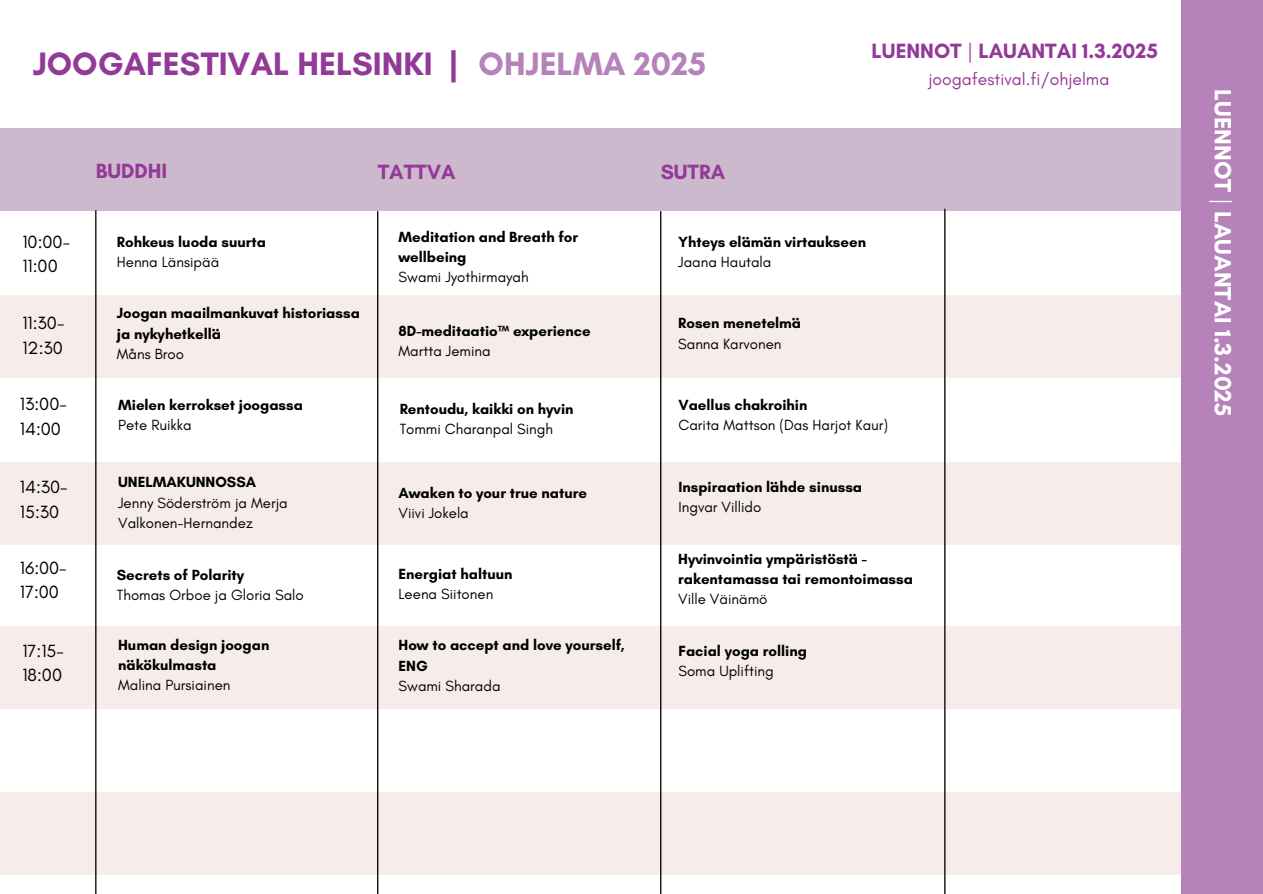
<style>
.page{position:relative;width:1263px;height:894px;background:#fff}
.page>*{position:absolute;margin:0;border:0;box-sizing:border-box;transform-origin:0 0}
.t1{font:700 33px "Glacial Indifference";color:#933997}
.t2{font:700 33px "Glacial Indifference";color:#b582ba}
.t3{font:700 24px "Glacial Indifference";color:#fff}
.t4{font:700 21px "Glacial Indifference";color:#933997}
.t5{font:18px/24.8px "Glacial Indifference";color:#000}
.t6{font:17.55px "Glacial Indifference";color:#933997}
.t7{font:700 15px/20.2px "Glacial Indifference";color:#000}
.t8{font:15px/20.2px "Glacial Indifference";color:#000}
.s1{font-weight:400}
</style>
<div class="page">
<div style="left:0;top:128px;width:1196px;height:83px;background:#cdb9ce"></div>
<div style="left:0;top:295px;width:1208px;height:83px;background:#f6edeb"></div>
<div style="left:0;top:461px;width:1231px;height:83px;background:#f6edeb"></div>
<div style="left:0;top:626px;width:1229px;height:83px;background:#f6edeb"></div>
<div style="left:0;top:791px;width:1222px;height:83px;background:#f6edeb"></div>
<div style="left:1181px;top:0;width:82px;height:893px;background:#b582ba"></div>
<hr style="left:95px;top:210px;width:1px;height:683px;background:#000">
<hr style="left:377px;top:211px;width:1px;height:682px;background:#000">
<hr style="left:660px;top:211px;width:1px;height:682px;background:#000">
<hr style="left:944px;top:209px;width:1px;height:684px;background:#000">
<h3 class="t1" style="left:33px;top:44px;width:427px">JOOGAFESTIVAL HELSINKI |</h3>
<p class="t2" style="left:479px;top:44px;width:229px">OHJELMA 2025</p>
<h2 class="t4" style="left:96px;top:158px;width:73px">BUDDHI</h2>
<h3 class="t4" style="left:378px;top:159px;width:79px">TATTVA</h3>
<h3 class="t4" style="left:661px;top:159px;width:66px">SUTRA</h3>
<h4 class="t4" style="left:872px;top:38px;width:288px">LUENNOT <span class="s1">|</span> LAUANTAI 1.3.2025</h4>
<h1 class="t6" style="left:928px;top:69px;width:182px">joogafestival.fi/ohjelma</h1>
<p class="t5" style="left:22px;top:229px;width:49px">10:00-<br>11:00</p>
<p class="t5" style="left:22px;top:311px;width:43px">11:30-<br>12:30</p>
<p class="t5" style="left:20px;top:391px;width:48px">13:00-<br>14:00</p>
<p class="t5" style="left:20px;top:474px;width:49px">14:30-<br>15:30</p>
<h5 class="t5" style="left:20px;top:555px;width:48px">16:00-<br>17:00</h5>
<p class="t5" style="left:22px;top:637px;width:43px">17:15-<br>18:00</p>
<p class="t7" style="left:117px;top:231px;width:151px">Rohkeus luoda suurta</p>
<p class="t8" style="left:117px;top:251px;width:104px">Henna Länsipää</p>
<p class="t7" style="left:117px;top:303px;width:245px">Joogan maailmankuvat historiassa ja nykyhetkellä</p>
<h5 class="t8" style="left:117px;top:343px;width:69px">Måns Broo</h5>
<p class="t7" style="left:118px;top:394px;width:186px">Mielen kerrokset joogassa</p>
<p class="t8" style="left:118px;top:414px;width:75px">Pete Ruikka</p>
<p class="t7" style="left:118px;top:472px;width:140px">UNELMAKUNNOSSA</p>
<p class="t8" style="left:118px;top:492px;width:171px">Jenny Söderström ja Merja<br>Valkonen-Hernandez</p>
<p class="t7" style="left:117px;top:564px;width:129px">Secrets of Polarity</p>
<p class="t8" style="left:117px;top:585px;width:188px">Thomas Orboe ja Gloria Salo</p>
<h5 class="t7" style="left:118px;top:634px;width:153px">Human design joogan näkökulmasta</h5>
<p class="t8" style="left:118px;top:674px;width:114px">Malina Pursiainen</p>
<p class="t7" style="left:399px;top:226px;width:181px">Meditation and Breath for wellbeing</p>
<p class="t8" style="left:399px;top:267px;width:132px">Swami Jyothirmayah</p>
<p class="t7" style="left:399px;top:320px;width:194px">8D-meditaatio™ experience</p>
<p class="t8" style="left:399px;top:340px;width:94px">Martta Jemina</p>
<p class="t7" style="left:400px;top:398px;width:175px">Rentoudu, kaikki on hyvin</p>
<p class="t8" style="left:400px;top:418px;width:155px">Tommi Charanpal Singh</p>
<p class="t7" style="left:399px;top:482px;width:190px">Awaken to your true nature</p>
<p class="t8" style="left:399px;top:502px;width:72px">Viivi Jokela</p>
<p class="t7" style="left:399px;top:563px;width:115px">Energiat haltuun</p>
<p class="t8" style="left:399px;top:583px;width:96px">Leena Siitonen</p>
<p class="t7" style="left:399px;top:634px;width:228px">How to accept and love yourself,<br>ENG</p>
<h5 class="t8" style="left:399px;top:675px;width:104px">Swami Sharada</h5>
<p class="t7" style="left:678px;top:231px;width:189px">Yhteys elämän virtaukseen</p>
<p class="t8" style="left:678px;top:251px;width:95px">Jaana Hautala</p>
<h5 class="t7" style="left:678px;top:313px;width:124px">Rosen menetelmä</h5>
<p class="t8" style="left:678px;top:333px;width:105px">Sanna Karvonen</p>
<p class="t7" style="left:678px;top:394px;width:131px">Vaellus chakroihin</p>
<p class="t8" style="left:678px;top:414px;width:211px">Carita Mattson (Das Harjot Kaur)</p>
<p class="t7" style="left:678px;top:476px;width:185px">Inspiraation lähde sinussa</p>
<h5 class="t8" style="left:678px;top:496px;width:85px">Ingvar Villido</h5>
<p class="t7" style="left:678px;top:548px;width:236px">Hyvinvointia ympäristöstä - rakentamassa tai remontoimassa</p>
<p class="t8" style="left:678px;top:588px;width:91px">Ville Väinämö</p>
<p class="t7" style="left:678px;top:640px;width:130px">Facial yoga rolling</p>
<p class="t8" style="left:678px;top:660px;width:97px">Soma Uplifting</p>
<p class="t3" style="left:1237px;top:89px;width:328px;rotate:90deg">LUENNOT <span class="s1">|</span> LAUANTAI 1.3.2025</p>
</div>
